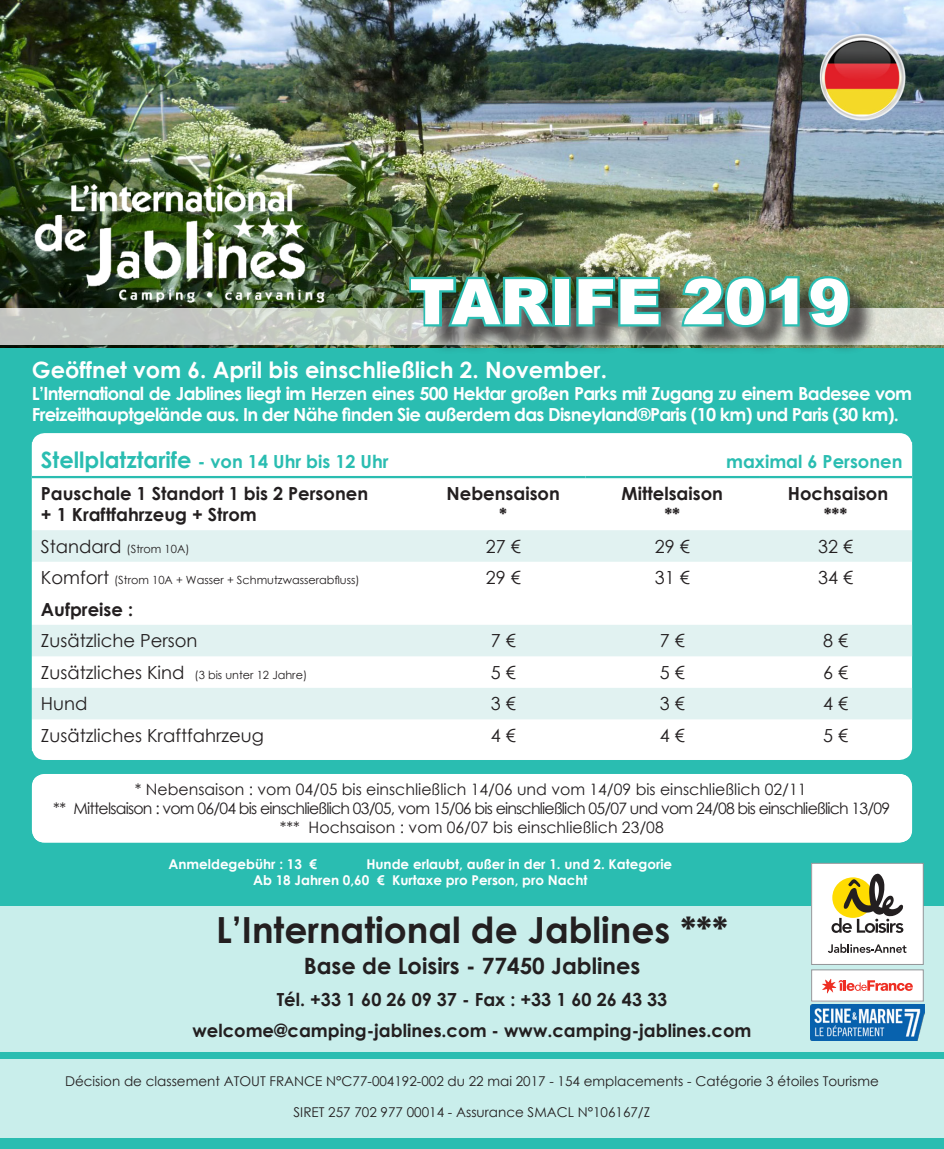
<style>
.page{position:relative;width:944px;height:1149px;background:#fff}
.page>*{position:absolute;margin:0;border:0;box-sizing:border-box;transform-origin:0 0}
.t1{font:900 63px "Arial";color:#fff}
.t2{font:700 36px "Century Gothic";color:#231f20}
.t3{font:700 22.5px "Century Gothic";color:#fff}
.t4{font:700 22.5px "Century Gothic";color:#231f20}
.t5{font:700 18px "Century Gothic";color:#231f20}
.t6{font:700 18px/21.6px "Century Gothic";letter-spacing:-.04em;color:#fff}
.t7{font:18px "Century Gothic";color:#231f20}
.t8{font:700 18px "Century Gothic";color:#2abdb1}
.t9{font:15.75px "Century Gothic";color:#231f20}
.t10{font:15.75px "Century Gothic";letter-spacing:-.05em;color:#231f20}
.t11{font:13.5px "Century Gothic";color:#231f20}
.t12{font:700 13.5px "Century Gothic";color:#fff}
.t13{font:11.25px "Century Gothic";color:#231f20}
.s1{font-size:22.5px}
.s2{font-size:18px}
</style>
<div class="page">
<div style="left:0;top:309px;width:944px;height:839px;background:#2abdb1"></div>
<img style="left:0;top:0;width:944px;height:347px">
<svg style="left:0;top:308px;width:944px;height:37px;background:#cacec7"></svg>
<div style="left:413px;top:279px;width:465px;height:76px;background:#231f20;opacity:.75"></div>
<img style="left:407px;top:274px;width:150px;height:56px">
<div style="left:552px;top:277px;width:19px;height:49px;border:4px solid #2abdb1"></div>
<img style="left:574px;top:274px;width:89px;height:54px">
<img style="left:679px;top:272px;width:173px;height:58px">
<img style="left:32px;top:179px;width:301px;height:127px">
<div style="left:32px;top:774px;width:880px;height:68px;background:#fff"></div>
<div style="left:0;top:906px;width:944px;height:145px;background:#c9eeeb"></div>
<div style="left:812px;top:969px;width:111px;height:31px;background:#fff"></div>
<div style="left:811px;top:969px;width:112px;height:31px;border:1px solid #939598"></div>
<svg style="left:822px;top:979px;width:91px;height:14px"></svg>
<div style="left:812px;top:863px;width:111px;height:101px;background:#fff"></div>
<div style="left:811px;top:862px;width:112px;height:102px;border:1px solid #939598"></div>
<svg style="left:828px;top:943px;width:78px;height:9px"></svg>
<svg style="left:831px;top:873px;width:73px;height:59px"></svg>
<img style="left:810px;top:1004px;width:115px;height:36px">
<div style="left:0;top:1059px;width:944px;height:78px;background:#c9eeeb"></div>
<img style="left:815px;top:32px;width:97px;height:96px">
<div style="left:32px;top:433px;width:880px;height:326px;background:#fff;border-radius:13px"></div>
<svg style="left:32px;top:442px;width:880px;height:278px"></svg>
<svg style="left:32px;top:530px;width:880px;height:189px"></svg>
<hr style="left:32px;top:476px;width:389px;height:2px;background:#2abdb1">
<hr style="left:421px;top:476px;width:164px;height:2px;background:#2abdb1">
<hr style="left:585px;top:476px;width:174px;height:2px;background:#2abdb1">
<hr style="left:759px;top:476px;width:153px;height:2px;background:#2abdb1">
<p class="t1" style="left:410px;top:256px;width:442px">TARIFE 2019</p>
<p class="t3" style="left:32px;top:353px;width:577px">Geöffnet vom 6. April bis einschließlich 2. November.</p>
<p class="t6" style="left:32px;top:381px;width:882px">L’International de Jablines liegt im Herzen eines 500 Hektar großen Parks mit Zugang zu einem Badesee vom<br>Freizeithauptgelände aus. In der Nähe finden Sie außerdem das Disneyland®Paris (10 km) und Paris (30 km).</p>
<p class="t8" style="left:41px;top:447px;width:349px"><span class="s1">Stellplatztarife</span> - von 14 Uhr bis 12 Uhr</p>
<p class="t8" style="left:726px;top:447px;width:178px">maximal 6 Personen</p>
<p class="t5" style="left:41px;top:479px;width:329px">Pauschale 1 Standort 1 bis 2 Personen</p>
<p class="t5" style="left:41px;top:501px;width:218px">+ 1 Kraftfahrzeug + Strom</p>
<p class="t5" style="left:447px;top:479px;width:115px">Nebensaison</p>
<p class="t5" style="left:499px;top:501px;width:9px">*</p>
<p class="t5" style="left:621px;top:479px;width:103px">Mittelsaison</p>
<p class="t5" style="left:664px;top:501px;width:17px">**</p>
<p class="t5" style="left:788px;top:479px;width:102px">Hochsaison</p>
<p class="t5" style="left:824px;top:501px;width:25px">***</p>
<p class="t13" style="left:41px;top:540px;width:150px"><span class="s2">Standard</span> (Strom 10A)</p>
<p class="t7" style="left:486px;top:533px;width:36px">27 €</p>
<p class="t7" style="left:655px;top:533px;width:36px">29 €</p>
<p class="t7" style="left:818px;top:533px;width:36px">32 €</p>
<p class="t13" style="left:41px;top:572px;width:320px"><span class="s2">Komfort</span> (Strom 10A + Wasser + Schmutzwasserabfluss)</p>
<p class="t7" style="left:486px;top:565px;width:36px">29 €</p>
<p class="t7" style="left:655px;top:565px;width:36px">31 €</p>
<p class="t7" style="left:818px;top:565px;width:36px">34 €</p>
<p class="t5" style="left:41px;top:595px;width:94px">Aufpreise :</p>
<p class="t7" style="left:41px;top:628px;width:158px">Zusätzliche Person</p>
<p class="t7" style="left:491px;top:628px;width:26px">7 €</p>
<p class="t7" style="left:660px;top:628px;width:26px">7 €</p>
<p class="t7" style="left:823px;top:628px;width:26px">8 €</p>
<p class="t13" style="left:41px;top:666px;width:268px"><span class="s2">Zusätzliches Kind</span> (3 bis unter 12 Jahre)</p>
<p class="t7" style="left:491px;top:659px;width:26px">5 €</p>
<p class="t7" style="left:660px;top:659px;width:26px">5 €</p>
<p class="t7" style="left:823px;top:659px;width:26px">6 €</p>
<p class="t7" style="left:41px;top:691px;width:48px">Hund</p>
<p class="t7" style="left:491px;top:691px;width:26px">3 €</p>
<p class="t7" style="left:660px;top:691px;width:26px">3 €</p>
<p class="t7" style="left:823px;top:691px;width:26px">4 €</p>
<p class="t7" style="left:41px;top:722px;width:224px">Zusätzliches Kraftfahrzeug</p>
<p class="t7" style="left:491px;top:722px;width:26px">4 €</p>
<p class="t7" style="left:660px;top:722px;width:26px">4 €</p>
<p class="t7" style="left:823px;top:722px;width:26px">5 €</p>
<p class="t9" style="left:135px;top:778px;width:673px">* Nebensaison : vom 04/05 bis einschließlich 14/06 und vom 14/09 bis einschließlich 02/11</p>
<p class="t10" style="left:53px;top:797px;width:838px">** Mittelsaison : vom 06/04 bis einschließlich 03/05, vom 15/06 bis einschließlich 05/07 und vom 24/08 bis einschließlich 13/09</p>
<p class="t9" style="left:280px;top:816px;width:385px">*** Hochsaison : vom 06/07 bis einschließlich 23/08</p>
<p class="t12" style="left:168px;top:853px;width:150px">Anmeldegebühr : 13 €</p>
<p class="t12" style="left:366px;top:853px;width:307px">Hunde erlaubt, außer in der 1. und 2. Kategorie</p>
<p class="t12" style="left:253px;top:870px;width:336px">Ab 18 Jahren 0,60 € Kurtaxe pro Person, pro Nacht</p>
<p class="t2" style="left:216px;top:902px;width:513px">L’International de Jablines ***</p>
<p class="t4" style="left:304px;top:948px;width:338px">Base de Loisirs - 77450 Jablines</p>
<p class="t5" style="left:277px;top:985px;width:392px">Tél. +33 1 60 26 09 37 - Fax : +33 1 60 26 43 33</p>
<p class="t5" style="left:192px;top:1016px;width:561px">welcome@camping-jablines.com - www.camping-jablines.com</p>
<p class="t11" style="left:65px;top:1071px;width:815px">Décision de classement ATOUT FRANCE N°C77-004192-002 du 22 mai 2017 - 154 emplacements - Catégorie 3 étoiles Tourisme</p>
<p class="t11" style="left:294px;top:1102px;width:358px">SIRET 257 702 977 00014 - Assurance SMACL N°106167/Z</p>
</div>
